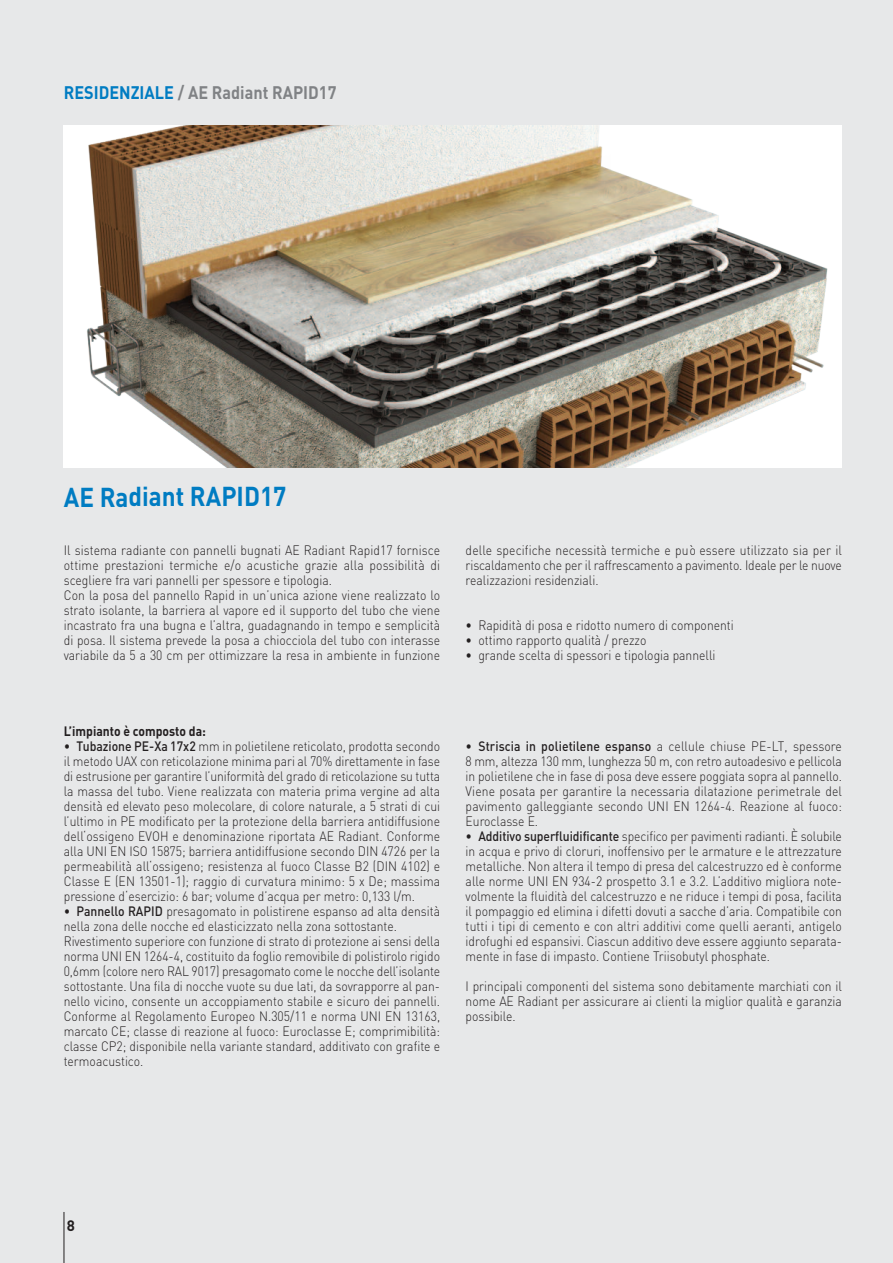
<style>
.page{position:relative;width:893px;height:1263px;background:#e7e8e9}
.page>*{position:absolute;margin:0;border:0;box-sizing:border-box;transform-origin:0 0}
.t1{font:700 27px "DIN";color:#007cc2;scale:.9 1}
.t2{font:700 18px "DIN";color:#808285;scale:.9 1}
.t3{font:700 15px "DIN";color:#231f20}
.t4{font:300 13.5px/15px "DIN";color:#231f20;text-align:justify;scale:.9 1}
.t5{font:700 13.5px "DIN";color:#231f20;scale:.9 1}
.s1{color:#007cc2}
.s2{font-weight:500}
</style>
<div class="page">
<hr style="left:64px;top:1212px;width:1px;height:51px;background:#231f20">
<img style="left:63px;top:125px;width:779px;height:343px">
<h2 class="t2" style="left:64px;top:83px;width:304px"><span class="s1">RESIDENZIALE</span> / AE Radiant RAPID17</h2>
<h1 class="t1" style="left:64px;top:481px;width:249px">AE Radiant RAPID17</h1>
<p class="t4" style="left:64px;top:542px;width:420px;text-align:left">Il sistema radiante con pannelli bugnati AE Radiant Rapid17 fornisce ottime prestazioni termiche e/o acustiche grazie alla possibilità di scegliere fra vari pannelli per spessore e tipologia.<br>Con la posa del pannello Rapid in un’unica azione viene realizzato lo strato isolante, la barriera al vapore ed il supporto del tubo che viene incastrato fra una bugna e l’altra, guadagnando in tempo e semplicità di posa. Il sistema prevede la posa a chiocciola del tubo con interasse variabile da 5 a 30 cm per ottimizzare la resa in ambiente in funzione</p>
<p class="t4" style="left:466px;top:542px;width:420px">delle specifiche necessità termiche e può essere utilizzato sia per il riscaldamento che per il raffrescamento a pavimento. Ideale per le nuove realizzazioni residenziali.</p>
<p class="t4" style="left:466px;top:617px;width:300px">• Rapidità di posa e ridotto numero di componenti</p>
<p class="t4" style="left:466px;top:632px;width:202px">• ottimo rapporto qualità / prezzo</p>
<p class="t4" style="left:466px;top:647px;width:279px">• grande scelta di spessori e tipologia pannelli</p>
<p class="t5" style="left:64px;top:724px;width:159px">L’impianto è composto da:</p>
<p class="t4" style="left:64px;top:739px;width:420px">• <span class="s2">Tubazione PE-Xa 17x2</span> mm in polietilene reticolato, prodotta secondo il metodo UAX con reticolazione minima pari al 70% direttamente in fase di estrusione per garantire l’uniformità del grado di reticolazione su tutta la massa del tubo. Viene realizzata con materia prima vergine ad alta densità ed elevato peso molecolare, di colore naturale, a 5 strati di cui l’ultimo in PE modificato per la protezione della barriera antidiffusione dell‘ossigeno EVOH e denominazione riportata AE Radiant. Conforme alla UNI EN ISO 15875; barriera antidiffusione secondo DIN 4726 per la permeabilità all‘ossigeno; resistenza al fuoco Classe B2 (DIN 4102) e Classe E (EN 13501-1); raggio di curvatura minimo: 5 x De; massima pressione d‘esercizio: 6 bar; volume d’acqua per metro: 0,133 l/m.</p>
<p class="t4" style="left:64px;top:904px;width:420px;text-align:left">• <span class="s2">Pannello RAPID</span> presagomato in polistirene espanso ad alta densità nella zona delle nocche ed elasticizzato nella zona sottostante.<br>Rivestimento superiore con funzione di strato di protezione ai sensi della norma UNI EN 1264-4, costituito da foglio removibile di polistirolo rigido 0,6mm (colore nero RAL 9017) presagomato come le nocche dell’isolante sottostante. Una fila di nocche vuote su due lati, da sovrapporre al pan&shy;nello vicino, consente un accoppiamento stabile e sicuro dei pannelli.<br>Conforme al Regolamento Europeo N.305/11 e norma UNI EN 13163, marcato CE; classe di reazione al fuoco: Euroclasse E; comprimibilità: classe CP2; disponibile nella variante standard, additivato con grafite e termoacustico.</p>
<p class="t4" style="left:466px;top:738px;width:420px">• <span class="s2">Striscia in polietilene espanso</span> a cellule chiuse PE-LT, spessore 8 mm, altezza 130 mm, lunghezza 50 m, con retro autoadesivo e pellicola in polietilene che in fase di posa deve essere poggiata sopra al pannello.<br>Viene posata per garantire la necessaria dilatazione perimetrale del pavimento galleggiante secondo UNI EN 1264-4. Reazione al fuoco:<br>Euroclasse E.</p>
<p class="t4" style="left:466px;top:828px;width:420px">• <span class="s2">Additivo superfluidificante</span> specifico per pavimenti radianti. È solubile in acqua e privo di cloruri, inoffensivo per le armature e le attrezzature metalliche. Non altera il tempo di presa del calcestruzzo ed è conforme alle norme UNI EN 934-2 prospetto 3.1 e 3.2. L’additivo migliora note&shy;volmente la fluidità del calcestruzzo e ne riduce i tempi di posa, facilita il pompaggio ed elimina i difetti dovuti a sacche d’aria. Compatibile con tutti i tipi di cemento e con altri additivi come quelli aeranti, antigelo idrofughi ed espansivi. Ciascun additivo deve essere aggiunto separata&shy;mente in fase di impasto. Contiene Triisobutyl phosphate.</p>
<p class="t4" style="left:466px;top:978px;width:420px">I principali componenti del sistema sono debitamente marchiati con il nome AE Radiant per assicurare ai clienti la miglior qualità e garanzia possibile.</p>
<p class="t3" style="left:67px;top:1217px;width:10px">8</p>
</div>
